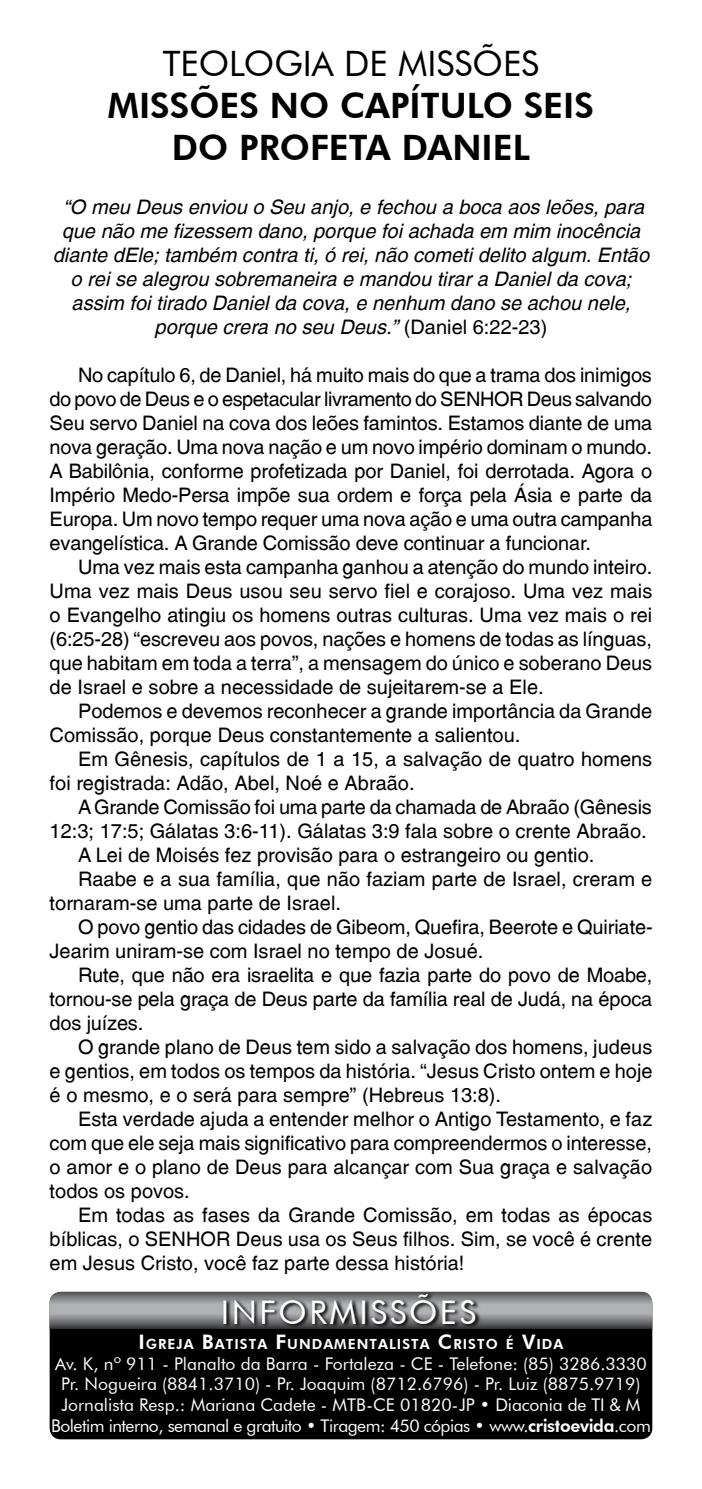
<style>
.page{position:relative;width:702px;height:1489px;background:#fff}
.page>*{position:absolute;margin:0;border:0;box-sizing:border-box;transform-origin:0 0}
.t1{font:800 35px/42px "Futura BT";color:#000;text-align:center}
.t2{font:35px "Futura BT";color:#000}
.t3{font:32.5px "Futura BT";color:#fff}
.t4{font:20px/24px "Switzerland Plain";color:#000;text-align:justify}
.t5{font:italic 20px/24px "Switzerland";color:#000;text-align:center}
.t6{font:17.5px/20.5px "Futura BT";color:#fff;text-align:center}
.t7{font:800 14px "Futura BT";letter-spacing:.07em;color:#fff}
.s1{font-family:"Switzerland Plain";font-style:normal}
.s2{font-size:20px}
.s3{font-weight:800}
</style>
<div class="page">
<div style="left:50px;top:1291px;width:602px;height:148px;background:#000;border-radius:11px"></div>
<svg style="left:50px;top:1291px;width:602px;height:37px;background:#8a8b8d"></svg>
<svg style="left:221px;top:1291px;width:261px;height:38px;background:#68696b"></svg>
<h1 class="t2" style="left:163px;top:43px;width:378px">TEOLOGIA DE MISSÕES</h1>
<h1 class="t1" style="left:108px;top:84px;width:487px">MISSÕES NO CAPÍTULO SEIS<br>DO PROFETA DANIEL</h1>
<p class="t5" style="left:53px;top:194px;width:598px">“O meu Deus enviou o Seu anjo, e fechou a boca aos leões, para que não me fizessem dano, porque foi achada em mim inocência diante dEle; também contra ti, ó rei, não cometi delito algum. Então o rei se alegrou sobremaneira e mandou tirar a Daniel da cova; assim foi tirado Daniel da cova, e nenhum dano se achou nele, porque crera no seu Deus.” <span class="s1">(Daniel 6:22-23)</span></p>
<p class="t4" style="left:50px;top:363px;width:604px;text-indent:28px">No capítulo 6, de Daniel, há muito mais do que a trama dos inimigos do povo de Deus e o espetacular livramento do SENHOR Deus salvando Seu servo Daniel na cova dos leões famintos. Estamos diante de uma nova geração. Uma nova nação e um novo império dominam o mundo.<br>A Babilônia, conforme profetizada por Daniel, foi derrotada. Agora o Império Medo-Persa impõe sua ordem e força pela Ásia e parte da Europa. Um novo tempo requer uma nova ação e uma outra campanha evangelística. A Grande Comissão deve continuar a funcionar.</p>
<p class="t4" style="left:50px;top:555px;width:604px;text-indent:28px">Uma vez mais esta campanha ganhou a atenção do mundo inteiro.<br>Uma vez mais Deus usou seu servo fiel e corajoso. Uma vez mais o Evangelho atingiu os homens outras culturas. Uma vez mais o rei (6:25-28) “escreveu aos povos, nações e homens de todas as línguas, que habitam em toda a terra”, a mensagem do único e soberano Deus de Israel e sobre a necessidade de sujeitarem-se a Ele.</p>
<p class="t4" style="left:50px;top:699px;width:604px;text-indent:28px">Podemos e devemos reconhecer a grande importância da Grande<br>Comissão, porque Deus constantemente a salientou.</p>
<p class="t4" style="left:50px;top:747px;width:604px;text-indent:28px">Em Gênesis, capítulos de 1 a 15, a salvação de quatro homens foi registrada: Adão, Abel, Noé e Abraão.</p>
<p class="t4" style="left:78px;top:795px;width:575px">A Grande Comissão foi uma parte da chamada de Abraão (Gênesis</p>
<p class="t4" style="left:50px;top:819px;width:598px">12:3; 17:5; Gálatas 3:6-11). Gálatas 3:9 fala sobre o crente Abraão.</p>
<p class="t4" style="left:78px;top:843px;width:518px">A Lei de Moisés fez provisão para o estrangeiro ou gentio.</p>
<p class="t4" style="left:78px;top:867px;width:576px">Raabe e a sua família, que não faziam parte de Israel, creram e</p>
<p class="t4" style="left:50px;top:891px;width:293px">tornaram-se uma parte de Israel.</p>
<p class="t4" style="left:78px;top:915px;width:576px">O povo gentio das cidades de Gibeom, Quefira, Beerote e Quiriate-</p>
<p class="t4" style="left:50px;top:939px;width:435px">Jearim uniram-se com Israel no tempo de Josué.</p>
<p class="t4" style="left:78px;top:963px;width:576px">Rute, que não era israelita e que fazia parte do povo de Moabe,</p>
<p class="t4" style="left:50px;top:987px;width:604px">tornou-se pela graça de Deus parte da família real de Judá, na época</p>
<p class="t4" style="left:50px;top:1011px;width:95px">dos juízes.</p>
<p class="t4" style="left:78px;top:1035px;width:576px">O grande plano de Deus tem sido a salvação dos homens, judeus</p>
<p class="t4" style="left:50px;top:1059px;width:604px">e gentios, em todos os tempos da história. “Jesus Cristo ontem e hoje</p>
<p class="t4" style="left:50px;top:1083px;width:453px">é o mesmo, e o será para sempre” (Hebreus 13:8).</p>
<p class="t4" style="left:78px;top:1107px;width:576px">Esta verdade ajuda a entender melhor o Antigo Testamento, e faz</p>
<p class="t4" style="left:50px;top:1131px;width:604px">com que ele seja mais significativo para compreendermos o interesse,</p>
<p class="t4" style="left:50px;top:1155px;width:604px">o amor e o plano de Deus para alcançar com Sua graça e salvação</p>
<p class="t4" style="left:50px;top:1179px;width:142px">todos os povos.</p>
<p class="t4" style="left:78px;top:1203px;width:576px">Em todas as fases da Grande Comissão, em todas as épocas</p>
<p class="t4" style="left:50px;top:1227px;width:604px">bíblicas, o SENHOR Deus usa os Seus filhos. Sim, se você é crente</p>
<p class="t4" style="left:50px;top:1251px;width:416px">em Jesus Cristo, você faz parte dessa história!</p>
<h2 class="t3" style="left:221px;top:1292px;width:34px">Informissões</h2>
<p class="t7" style="left:138px;top:1335px;width:426px"><span class="s2">I</span>GREJA <span class="s2">B</span>ATISTA <span class="s2">F</span>UNDAMENTALISTA <span class="s2">C</span>RISTO É <span class="s2">V</span>I DA</p>
<p class="t6" style="left:51px;top:1353px;width:601px">Av. K, nº 911 - Planalto da Barra - Fortaleza - CE - Telefone: (85) 3286.3330<br>Pr. Nogueira (8841.3710) - Pr. Joaquim (8712.6796) - Pr. Luiz (8875.9719)<br>Jornalista Resp.: Mariana Cadete - MTB-CE 01820-JP • Diaconia de TI &amp; M Boletim interno, semanal e gratuito • Tiragem: 450 cópias • www.<span class="s3">CRISTOEVIDA</span>.com</p>
</div>
